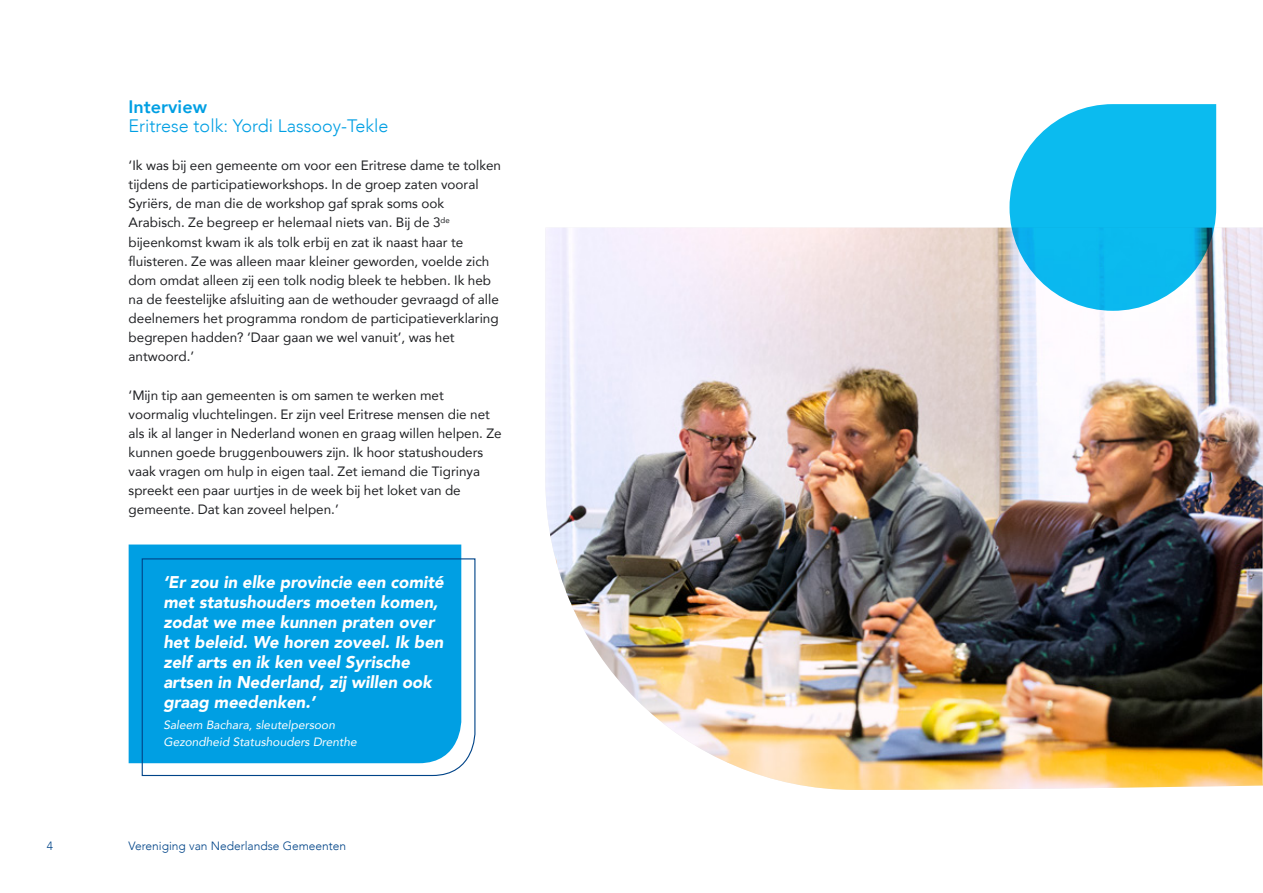
<style>
.page{position:relative;width:1263px;height:893px;background:#fff}
.page>*{position:absolute;margin:0;border:0;box-sizing:border-box;transform-origin:0 0}
.t1{font:300 18px "Avenir";color:#009fe3}
.t2{font:800 18px "Avenir";color:#009fe3}
.t3{font:italic 900 16.95px/20px "Avenir";color:#fff}
.t4{font:13.5px/19.2px "Avenir";color:#202124}
.t5{font:italic 12px/17px "Avenir";color:#fff}
.t6{font:300 12px "Avenir";color:#048}
</style>
<div class="page">
<img style="left:545px;top:228px;width:718px;height:562px">
<svg style="left:1009px;top:104px;width:207px;height:207px;background:#2fc0ed"></svg>
<div style="left:129px;top:544px;width:332px;height:219px;background:#009fe3"></div>
<svg style="left:141px;top:558px;width:335px;height:219px;background:#19a7e4"></svg>
<h1 class="t2" style="left:129px;top:92px;width:80px">Interview</h1>
<h1 class="t1" style="left:129px;top:115px;width:261px">Eritrese tolk: Yordi Lassooy-Tekle</h1>
<p class="t4" style="left:129px;top:155px;width:374px">‘Ik was bij een gemeente om voor een Eritrese dame te tolken tijdens de participatieworkshops. In de groep zaten vooral Syriërs, de man die de workshop gaf sprak soms ook Arabisch. Ze begreep er helemaal niets van. Bij de 3<sup>de </sup>bijeenkomst kwam ik als tolk erbij en zat ik naast haar te fluisteren. Ze was alleen maar kleiner geworden, voelde zich dom omdat alleen zij een tolk nodig bleek te hebben. Ik heb na de feestelijke afsluiting aan de wethouder gevraagd of alle deelnemers het programma rondom de participatieverklaring begrepen hadden? ‘Daar gaan we wel vanuit’, was het antwoord.’</p>
<p class="t4" style="left:129px;top:385px;width:374px">‘Mijn tip aan gemeenten is om samen te werken met voormalig vluchtelingen. Er zijn veel Eritrese mensen die net als ik al langer in Nederland wonen en graag willen helpen. Ze kunnen goede bruggenbouwers zijn. Ik hoor statushouders vaak vragen om hulp in eigen taal. Zet iemand die Tigrinya spreekt een paar uurtjes in de week bij het loket van de gemeente. Dat kan zoveel helpen.’</p>
<p class="t3" style="left:163px;top:572px;width:282px">‘Er zou in elke provincie een comité met statushouders moeten komen, zodat we mee kunnen praten over het beleid. We horen zoveel. Ik ben zelf arts en ik ken veel Syrische artsen in Nederland, zij willen ook graag meedenken.’</p>
<p class="t5" style="left:163px;top:716px;width:195px">Saleem Bachara, sleutelpersoon<br>Gezondheid Statushouders Drenthe</p>
<p class="t6" style="left:47px;top:839px;width:8px">4</p>
<p class="t6" style="left:129px;top:839px;width:219px">Vereniging van Nederlandse Gemeenten</p>
</div>
